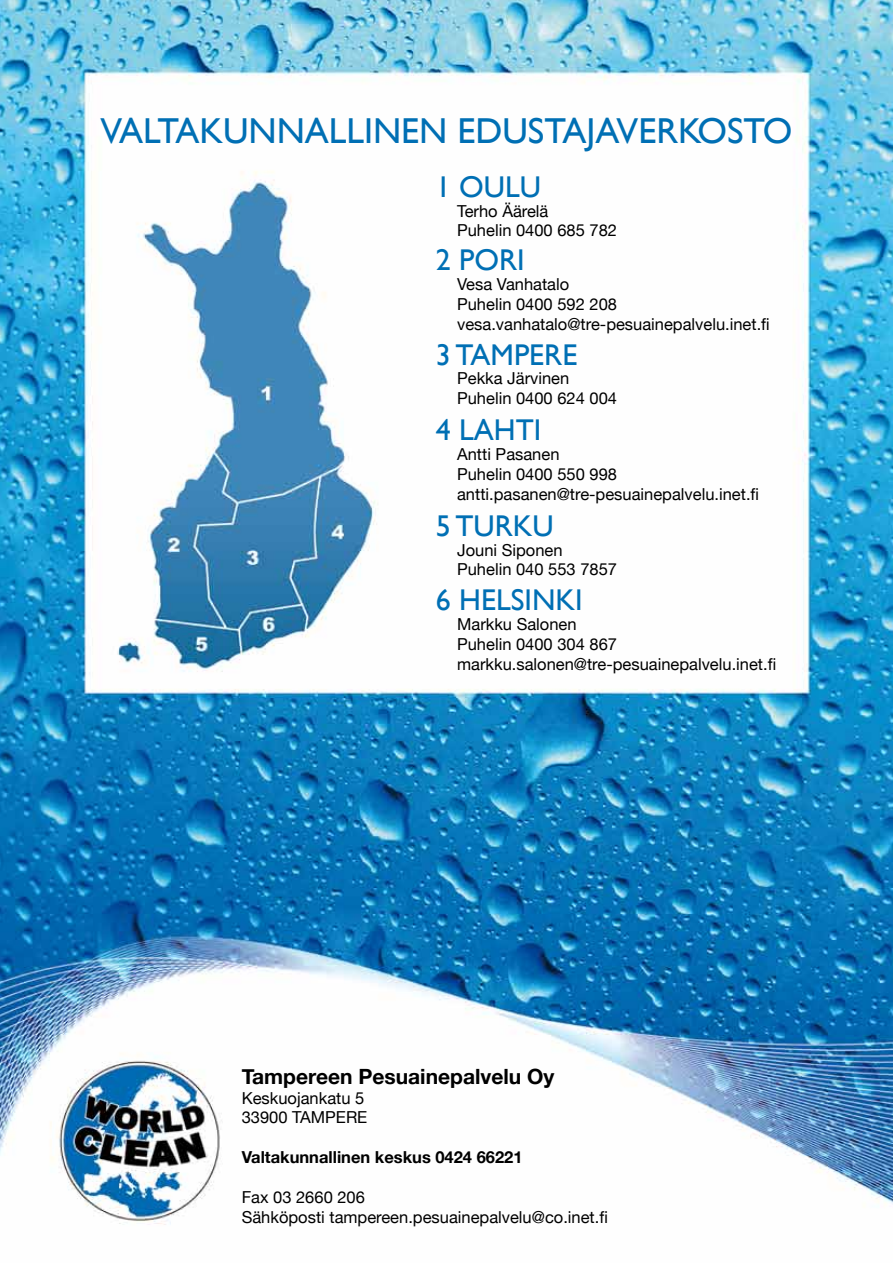
<style>
.page{position:relative;width:893px;height:1263px;background:#fff}
.page>*{position:absolute;margin:0;border:0;box-sizing:border-box;transform-origin:0 0}
.t1{font:36px "Gill Sans";color:#006fb4}
.t2{font:30px "Gill Sans";color:#006fb4}
.t3{font:700 21px "Helvetica Neue";color:#000}
.t4{font:16.5px/19.8px "Helvetica Neue";color:#000}
.t5{font:700 16.5px "Helvetica Neue";color:#000}
</style>
<div class="page">
<img style="left:0;top:0;width:893px;height:1225px">
<h1 class="t1" style="left:100px;top:109px;width:694px">VALTAKUNNALLINEN EDUSTAJAVERKOSTO</h1>
<h2 class="t2" style="left:436px;top:169px;width:107px">1 OULU</h2>
<p class="t4" style="left:457px;top:201px;width:161px">Terho Äärelä<br>Puhelin 0400 685 782</p>
<h2 class="t2" style="left:436px;top:243px;width:90px">2 PORI</h2>
<p class="t4" style="left:457px;top:274px;width:314px">Vesa Vanhatalo<br>Puhelin 0400 592 208 vesa.vanhatalo@tre-pesuainepalvelu.inet.fi</p>
<h2 class="t2" style="left:436px;top:337px;width:143px">3 TAMPERE</h2>
<p class="t4" style="left:457px;top:368px;width:161px">Pekka Järvinen<br>Puhelin 0400 624 004</p>
<h2 class="t2" style="left:436px;top:412px;width:107px">4 LAHTI</h2>
<p class="t4" style="left:457px;top:444px;width:304px">Antti Pasanen<br>Puhelin 0400 550 998 antti.pasanen@tre-pesuainepalvelu.inet.fi</p>
<h2 class="t2" style="left:436px;top:508px;width:119px">5 TURKU</h2>
<p class="t4" style="left:457px;top:539px;width:161px">Jouni Siponen<br>Puhelin 040 553 7857</p>
<h2 class="t2" style="left:436px;top:582px;width:148px">6 HELSINKI</h2>
<p class="t4" style="left:457px;top:614px;width:321px">Markku Salonen<br>Puhelin 0400 304 867 markku.salonen@tre-pesuainepalvelu.inet.fi</p>
<p class="t3" style="left:242px;top:1063px;width:314px">Tampereen Pesuainepalvelu Oy</p>
<p class="t4" style="left:242px;top:1088px;width:127px">Keskuojankatu 5<br>33900 TAMPERE</p>
<p class="t5" style="left:242px;top:1147px;width:282px">Valtakunnallinen keskus 0424 66221</p>
<p class="t4" style="left:242px;top:1187px;width:368px">Fax 03 2660 206<br>Sähköposti tampereen.pesuainepalvelu@co.inet.fi</p>
</div>
